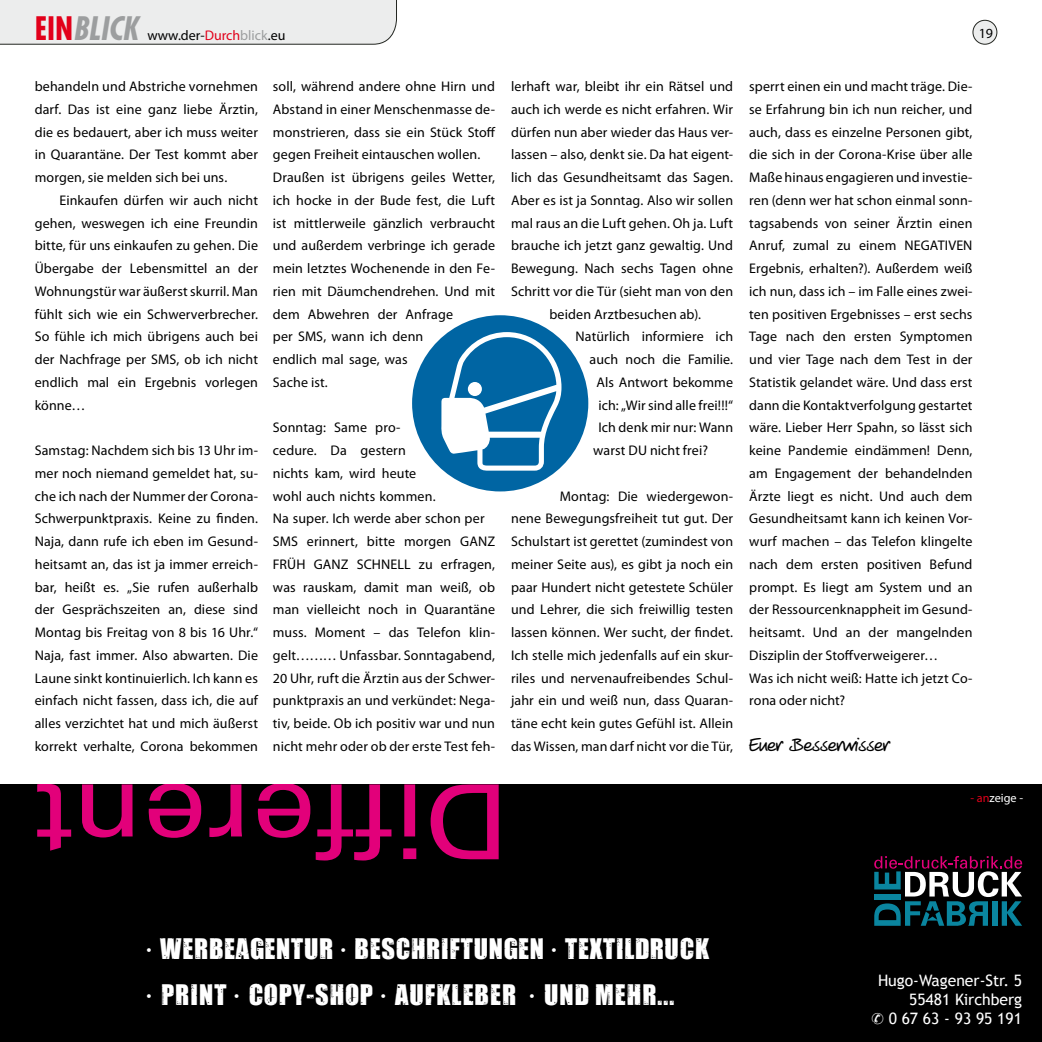
<style>
.page{position:relative;width:1042px;height:1042px;background:#fff}
.page>*{position:absolute;margin:0;border:0;box-sizing:border-box;transform-origin:0 0}
.t1{font:italic 700 condensed 31.5px "Futura";color:#9c9e9f}
.t2{font:26.25px/45.5px "Impacted 20";letter-spacing:.03em;color:#fff}
.t3{font:19.25px "Veneto Handwriting";color:#000}
.t4{font:15.75px/19.2px "Trebuchet MS";color:#fff;text-align:right}
.t5{font:14px/22.8px "Myriad Pro";letter-spacing:.01em;color:#000;text-align:justify}
.t6{font:12.25px "Myriad Pro";color:#fff}
.s1{font-style:normal;color:#e2001a}
.s2{color:#e2001a}
.s3{color:#9c9e9f}
</style>
<div class="page">
<div style="left:0;top:784px;width:1042px;height:258px;background:#000"></div>
<div style="left:0;top:0;width:397px;height:45px;background:#eceded"></div>
<div style="left:973px;top:20px;width:24px;height:24px;background:#eceded;border-radius:50%"></div>
<div style="left:972px;top:20px;width:25px;height:25px;border:1px solid #232621;border-radius:50%"></div>
<svg style="left:874px;top:856px;width:148px;height:70px"></svg>
<svg style="left:431px;top:784px;width:68px;height:75px"></svg>
<svg style="left:403px;top:784px;width:13px;height:75px"></svg>
<svg style="left:316px;top:784px;width:75px;height:76px"></svg>
<svg style="left:257px;top:784px;width:53px;height:54px"></svg>
<svg style="left:209px;top:784px;width:33px;height:53px"></svg>
<svg style="left:148px;top:784px;width:53px;height:54px"></svg>
<svg style="left:82px;top:784px;width:51px;height:53px"></svg>
<svg style="left:37px;top:784px;width:34px;height:66px"></svg>
<div style="left:412px;top:315px;width:176px;height:176px;background:#0065a3;border-radius:50%"></div>
<svg style="left:441px;top:332px;width:120px;height:139px"></svg>
<div style="left:468px;top:382px;width:14px;height:14px;background:#fff;border-radius:50%"></div>
<h1 class="t1" style="left:35px;top:9px;width:105px"><span class="s1">EIN</span>BLICK</h1>
<p class="t5" style="left:147px;top:24px;width:140px">www.der-<span class="s2">Durch</span><span class="s3">blick</span>.eu</p>
<p class="t5" style="left:978px;top:21px;width:16px">19</p>
<p class="t5" style="left:35px;top:75px;width:225px">behandeln und Abstriche vornehmen darf. Das ist eine ganz liebe Ärztin, die es bedauert, aber ich muss weiter in Quarantäne. Der Test kommt aber morgen, sie melden sich bei uns.</p>
<p class="t5" style="left:35px;top:188px;width:225px;text-indent:25px">Einkaufen dürfen wir auch nicht gehen, weswegen ich eine Freundin bitte, für uns einkaufen zu gehen. Die Übergabe der Lebensmittel an der Wohnungstür war äußerst skurril. Man fühlt sich wie ein Schwerverbrecher.<br>So fühle ich mich übrigens auch bei der Nachfrage per SMS, ob ich nicht endlich mal ein Ergebnis vorlegen könne…</p>
<p class="t5" style="left:35px;top:439px;width:225px">Samstag: Nachdem sich bis 13 Uhr im&shy;mer noch niemand gemeldet hat, su&shy;che ich nach der Nummer der Corona-Schwerpunktpraxis. Keine zu finden.<br>Naja, dann rufe ich eben im Gesund&shy;heitsamt an, das ist ja immer erreich&shy;bar, heißt es. „Sie rufen außerhalb der Gesprächszeiten an, diese sind Montag bis Freitag von 8 bis 16 Uhr.“ Naja, fast immer. Also abwarten. Die Laune sinkt kontinuierlich. Ich kann es einfach nicht fassen, dass ich, die auf alles verzichtet hat und mich äußerst korrekt verhalte, Corona bekommen</p>
<p class="t5" style="left:273px;top:75px;width:224px;text-align:left">soll, während andere ohne Hirn und<br>Abstand in einer Menschenmasse de&shy;monstrieren, dass sie ein Stück Stoff gegen Freiheit eintauschen wollen.<br>Draußen ist übrigens geiles Wetter, ich hocke in der Bude fest, die Luft ist mittlerweile gänzlich verbraucht und außerdem verbringe ich gerade mein letztes Wochenende in den Fe&shy;rien mit Däumchendrehen. Und mit dem Abwehren der Anfrage<br>per SMS, wann ich denn<br>endlich mal sage, was<br>Sache ist.</p>
<p class="t5" style="left:273px;top:416px;width:224px;text-align:left">Sonntag: Same pro-<br>cedure. Da gestern<br>nichts kam, wird heute<br>wohl auch nichts kommen.<br>Na super. Ich werde aber schon per<br>SMS erinnert, bitte morgen GANZ<br>FRÜH GANZ SCHNELL zu erfragen, was rauskam, damit man weiß, ob man vielleicht noch in Quarantäne muss. Moment – das Telefon klin&shy;gelt……… Unfassbar. Sonntagabend,<br>20 Uhr, ruft die Ärztin aus der Schwer&shy;punktpraxis an und verkündet: Nega&shy;tiv, beide. Ob ich positiv war und nun nicht mehr oder ob der erste Test feh-</p>
<p class="t5" style="left:511px;top:75px;width:224px">lerhaft war, bleibt ihr ein Rätsel und</p>
<p class="t5" style="left:511px;top:97px;width:224px">auch ich werde es nicht erfahren. Wir</p>
<p class="t5" style="left:511px;top:120px;width:224px">dürfen nun aber wieder das Haus ver-</p>
<p class="t5" style="left:511px;top:143px;width:224px">lassen – also, denkt sie. Da hat eigent-</p>
<p class="t5" style="left:511px;top:166px;width:224px">lich das Gesundheitsamt das Sagen.</p>
<p class="t5" style="left:511px;top:188px;width:223px">Aber es ist ja Sonntag. Also wir sollen</p>
<p class="t5" style="left:511px;top:211px;width:224px">mal raus an die Luft gehen. Oh ja. Luft</p>
<p class="t5" style="left:511px;top:234px;width:224px">brauche ich jetzt ganz gewaltig. Und</p>
<p class="t5" style="left:511px;top:257px;width:224px">Bewegung. Nach sechs Tagen ohne</p>
<p class="t5" style="left:511px;top:279px;width:224px">Schritt vor die Tür (sieht man von den</p>
<p class="t5" style="left:549px;top:302px;width:153px">beiden Arztbesuchen ab).</p>
<p class="t5" style="left:575px;top:325px;width:159px">Natürlich informiere ich</p>
<p class="t5" style="left:589px;top:348px;width:145px">auch noch die Familie.</p>
<p class="t5" style="left:596px;top:370px;width:138px">Als Antwort bekomme</p>
<p class="t5" style="left:598px;top:393px;width:136px">ich: „Wir sind alle frei!!!“</p>
<p class="t5" style="left:598px;top:416px;width:136px">Ich denk mir nur: Wann</p>
<p class="t5" style="left:593px;top:439px;width:116px">warst DU nicht frei?</p>
<p class="t5" style="left:511px;top:484px;width:224px;text-indent:49px">Montag: Die wiedergewon&shy;nene Bewegungsfreiheit tut gut. Der Schulstart ist gerettet (zumindest von meiner Seite aus), es gibt ja noch ein paar Hundert nicht getestete Schüler und Lehrer, die sich freiwillig testen lassen können. Wer sucht, der findet.<br>Ich stelle mich jedenfalls auf ein skur&shy;riles und nervenaufreibendes Schul&shy;jahr ein und weiß nun, dass Quaran&shy;täne echt kein gutes Gefühl ist. Allein das Wissen, man darf nicht vor die Tür,</p>
<p class="t5" style="left:749px;top:75px;width:225px;text-align:left">sperrt einen ein und macht träge. Die&shy;se Erfahrung bin ich nun reicher, und auch, dass es einzelne Personen gibt, die sich in der Corona-Krise über alle Maße hinaus engagieren und investie&shy;ren (denn wer hat schon einmal sonn&shy;tagsabends von seiner Ärztin einen Anruf, zumal zu einem NEGATIVEN Ergebnis, erhalten?). Außerdem weiß ich nun, dass ich – im Falle eines zwei&shy;ten positiven Ergebnisses – erst sechs Tage nach den ersten Symptomen und vier Tage nach dem Test in der Statistik gelandet wäre. Und dass erst dann die Kontaktverfolgung gestartet wäre. Lieber Herr Spahn, so lässt sich keine Pandemie eindämmen! Denn, am Engagement der behandelnden Ärzte liegt es nicht. Und auch dem Gesundheitsamt kann ich keinen Vor&shy;wurf machen – das Telefon klingelte nach dem ersten positiven Befund prompt. Es liegt am System und an der Ressourcenknappheit im Gesund&shy;heitsamt. Und an der mangelnden Disziplin der Stoffverweigerer…<br>Was ich nicht weiß: Hatte ich jetzt Co&shy;rona oder nicht?</p>
<h3 class="t3" style="left:749px;top:734px;width:142px">Euer Besserwisser</h3>
<p class="t6" style="left:970px;top:790px;width:54px"><span class="s2">- an</span>zeige -</p>
<h2 class="t2" style="left:140px;top:925px;width:571px">· WERBEAGENTUR· BESCHRIFTUNGEN· TEXTILDRUCK · PRINT· COPY-SHOP· AUFKLEBER · UND MEHR...</h2>
<p class="t4" style="left:871px;top:970px;width:152px">Hugo-Wagener-Str. 5<br>55481 Kirchberg<br>✆ 0 67 63 - 93 95 191</p>
</div>
